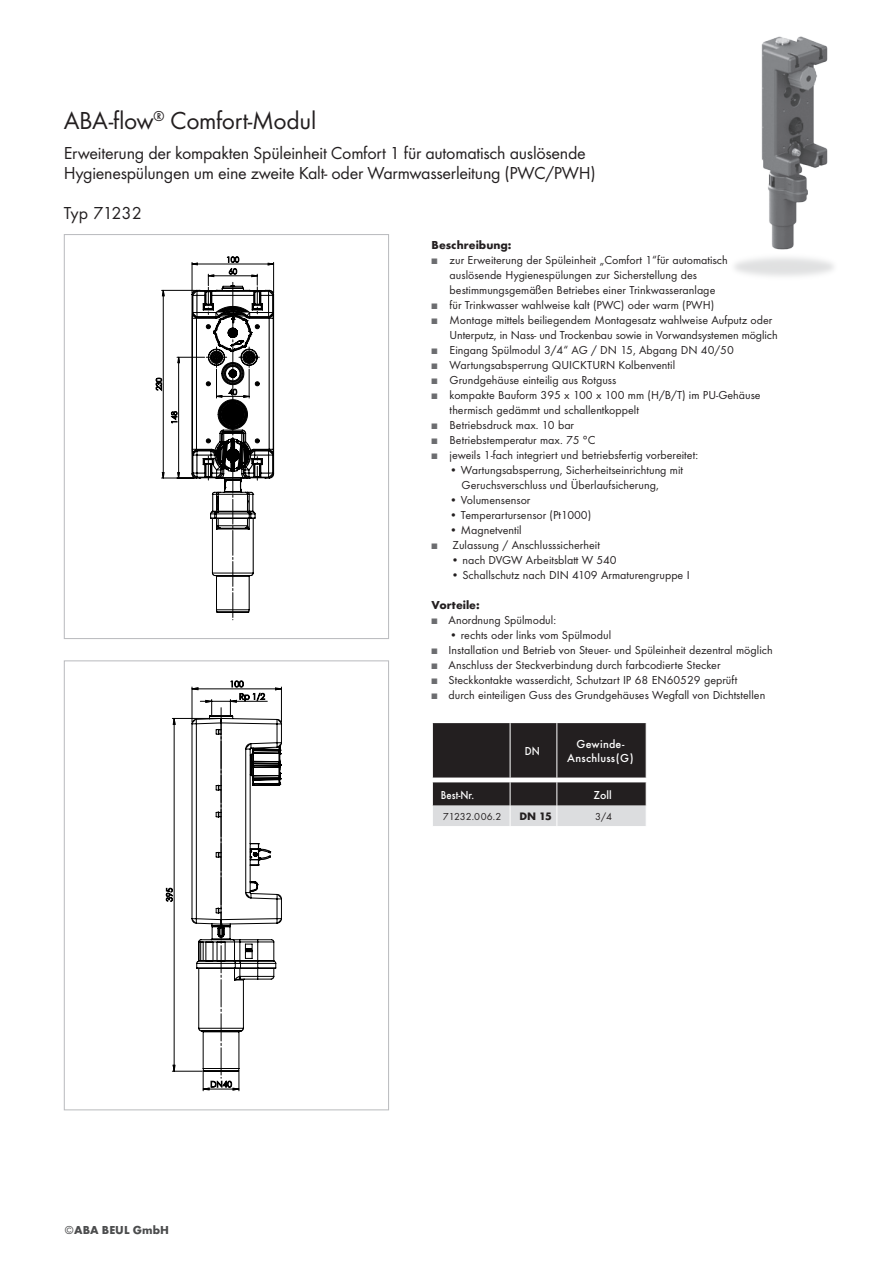
<style>
.page{position:relative;width:893px;height:1263px;background:#fff}
.page>*{position:absolute;margin:0;border:0;box-sizing:border-box;transform-origin:0 0}
.Produkttitel{font:25.5px "Futura T";letter-spacing:-.015em;color:#231f20}
.Art__Nr{font:18px "Futura T";letter-spacing:-.015em;color:#231f20}
.t1{font:12px "Futura T";color:#231f20}
.Tabellen-Zahlen-Bold{font:500 12px "Futura T";letter-spacing:.015em;color:#fff}
.t2{font:700 12px "Futura T";color:#231f20}
.t3{font:700 12px "Futura T";letter-spacing:.005em;color:#4b4c4d}
.Tabellen-Zahlen-Bold-2{font:500 12px "Futura T";letter-spacing:.015em;color:#fff;scale:.9 1}
.t4{font:700 11.25px "Futura T";color:#231f20}
.Tabelle_Regular_zent{font:10.5px "Futura T";letter-spacing:-.01em;color:#231f20}
.s1{font-weight:400}
.s2{color:#6c6d70}
</style>
<div class="page">
<img style="left:761px;top:36px;width:67px;height:214px">
<div style="left:64px;top:234px;width:325px;height:405px;background:#fff;border:1px solid #bcbdc0"></div>
<svg style="left:155px;top:377px;width:7px;height:15px"></svg>
<hr style="left:790px;top:248px;width:1px;height:377px;background:#000">
<hr style="left:782px;top:248px;width:1px;height:377px;background:#000">
<hr style="left:773px;top:248px;width:1px;height:377px;background:#000">
<hr style="left:139px;top:248px;width:175px;height:1px;background:#000">
<hr style="left:139px;top:248px;width:1px;height:377px;background:#000">
<hr style="left:351px;top:290px;width:1px;height:322px;background:#000">
<hr style="left:367px;top:262px;width:1px;height:32px;background:#000">
<hr style="left:449px;top:262px;width:1px;height:32px;background:#000">
<svg style="left:162px;top:290px;width:9px;height:189px"></svg>
<svg style="left:171px;top:256px;width:104px;height:365px"></svg>
<div style="left:64px;top:660px;width:325px;height:450px;background:#fff;border:1px solid #bcbdc0"></div>
<hr style="left:654px;top:678px;width:1px;height:415px;background:#000">
<hr style="left:144px;top:1166px;width:164px;height:1px;background:#000">
<hr style="left:645px;top:678px;width:1px;height:415px;background:#000">
<hr style="left:144px;top:1175px;width:164px;height:1px;background:#000">
<hr style="left:323px;top:1059px;width:1px;height:34px;background:#000">
<hr style="left:350px;top:1059px;width:1px;height:34px;background:#000">
<hr style="left:375px;top:1059px;width:1px;height:34px;background:#000">
<hr style="left:512px;top:1059px;width:1px;height:34px;background:#000">
<hr style="left:144px;top:1157px;width:164px;height:1px;background:#000">
<hr style="left:636px;top:678px;width:1px;height:415px;background:#000">
<hr style="left:144px;top:678px;width:164px;height:1px;background:#000">
<hr style="left:144px;top:678px;width:1px;height:415px;background:#000">
<hr style="left:310px;top:1059px;width:1px;height:34px;background:#000">
<hr style="left:404px;top:1059px;width:1px;height:34px;background:#000">
<svg style="left:144px;top:678px;width:141px;height:413px"></svg>
<svg style="left:432px;top:723px;width:215px;height:105px;background:#5b5859"></svg>
<p class="Produkttitel" style="left:64px;top:106px;width:254px">ABA-flow<sup>®</sup> Comfort-Modul</p>
<p class="Art__Nr" style="left:64px;top:143px;width:524px">Erweiterung der kompakten Spüleinheit Comfort 1 für automatisch auslösende</p>
<p class="Art__Nr" style="left:64px;top:162px;width:533px">Hygienespülungen um eine zweite Kalt- oder Warmwasserleitung (PWC/PWH)</p>
<p class="Art__Nr" style="left:64px;top:203px;width:80px">Typ 71232</p>
<p class="t3" style="left:65px;top:1223px;width:106px"><span class="s1">©</span>ABA BEUL GmbH</p>
<p class="t2" style="left:432px;top:238px;width:81px">Beschreibung:</p>
<p class="t1" style="left:432px;top:253px;width:298px"><span class="s2">■</span> zur Erweiterung der Spüleinheit „Comfort 1“für automatisch</p>
<p class="t1" style="left:450px;top:268px;width:249px">auslösende Hygienespülungen zur Sicherstellung des</p>
<p class="t1" style="left:450px;top:283px;width:267px">bestimmungsgemäßen Betriebes einer Trinkwasseranlage</p>
<p class="t1" style="left:432px;top:298px;width:284px"><span class="s2">■</span> für Trinkwasser wahlweise kalt (PWC) oder warm (PWH)</p>
<p class="t1" style="left:432px;top:313px;width:342px"><span class="s2">■</span> Montage mittels beiliegendem Montagesatz wahlweise Aufputz oder</p>
<p class="t1" style="left:450px;top:328px;width:330px">Unterputz, in Nass- und Trockenbau sowie in Vorwandsystemen möglich</p>
<p class="t1" style="left:432px;top:343px;width:304px"><span class="s2">■</span> Eingang Spülmodul 3/4“ AG / DN 15, Abgang DN 40/50</p>
<p class="t1" style="left:432px;top:358px;width:245px"><span class="s2">■</span> Wartungsabsperrung QUICKTURN Kolbenventil</p>
<p class="t1" style="left:432px;top:373px;width:186px"><span class="s2">■</span> Grundgehäuse einteilig aus Rotguss</p>
<p class="t1" style="left:432px;top:388px;width:331px"><span class="s2">■</span> kompakte Bauform 395 x 100 x 100 mm (H/B/T) im PU-Gehäuse</p>
<p class="t1" style="left:450px;top:403px;width:191px">thermisch gedämmt und schallentkoppelt</p>
<p class="t1" style="left:432px;top:418px;width:144px"><span class="s2">■</span> Betriebsdruck max. 10 bar</p>
<p class="t1" style="left:432px;top:433px;width:165px"><span class="s2">■</span> Betriebstemperatur max. 75 °C</p>
<p class="t1" style="left:432px;top:448px;width:268px"><span class="s2">■</span> jeweils 1-fach integriert und betriebsfertig vorbereitet:</p>
<p class="t1" style="left:450px;top:463px;width:235px">• Wartungsabsperrung, Sicherheitseinrichtung mit</p>
<p class="t1" style="left:462px;top:478px;width:199px">Geruchsverschluss und Überlaufsicherung,</p>
<p class="t1" style="left:450px;top:493px;width:82px">• Volumensensor</p>
<p class="t1" style="left:450px;top:508px;width:143px">• Temperartursensor (Pt1000)</p>
<p class="t1" style="left:450px;top:523px;width:74px">• Magnetventil</p>
<p class="t1" style="left:432px;top:538px;width:170px"><span class="s2">■</span> Zulassung / Anschlusssicherheit</p>
<p class="t1" style="left:451px;top:553px;width:167px">• nach DVGW Arbeitsblatt W 540</p>
<p class="t1" style="left:451px;top:568px;width:240px">• Schallschutz nach DIN 4109 Armaturengruppe I</p>
<p class="t2" style="left:432px;top:598px;width:50px">Vorteile:</p>
<p class="t1" style="left:432px;top:613px;width:126px"><span class="s2">■</span> Anordnung Spülmodul:</p>
<p class="t1" style="left:450px;top:628px;width:163px">• rechts oder links vom Spülmodul</p>
<p class="t1" style="left:432px;top:643px;width:343px"><span class="s2">■</span> Installation und Betrieb von Steuer- und Spüleinheit dezentral möglich</p>
<p class="t1" style="left:432px;top:658px;width:290px"><span class="s2">■</span> Anschluss der Steckverbindung durch farbcodierte Stecker</p>
<p class="t1" style="left:432px;top:673px;width:307px"><span class="s2">■</span> Steckkontakte wasserdicht, Schutzart IP 68 EN60529 geprüft</p>
<p class="t1" style="left:432px;top:688px;width:335px"><span class="s2">■</span> durch einteiligen Guss des Grundgehäuses Wegfall von Dichtstellen</p>
<p class="Tabellen-Zahlen-Bold-2" style="left:525px;top:744px;width:18px">DN</p>
<p class="Tabellen-Zahlen-Bold" style="left:576px;top:737px;width:49px">Gewinde-</p>
<p class="Tabellen-Zahlen-Bold" style="left:567px;top:751px;width:68px">Anschluss(G)</p>
<p class="Tabellen-Zahlen-Bold-2" style="left:441px;top:787px;width:39px">Best-Nr.</p>
<p class="Tabellen-Zahlen-Bold" style="left:593px;top:787px;width:20px">Zoll</p>
<p class="Tabelle_Regular_zent" style="left:443px;top:810px;width:60px">71232.006.2</p>
<p class="t4" style="left:519px;top:810px;width:34px">DN 15</p>
<p class="Tabelle_Regular_zent" style="left:595px;top:810px;width:18px">3/4</p>
</div>
